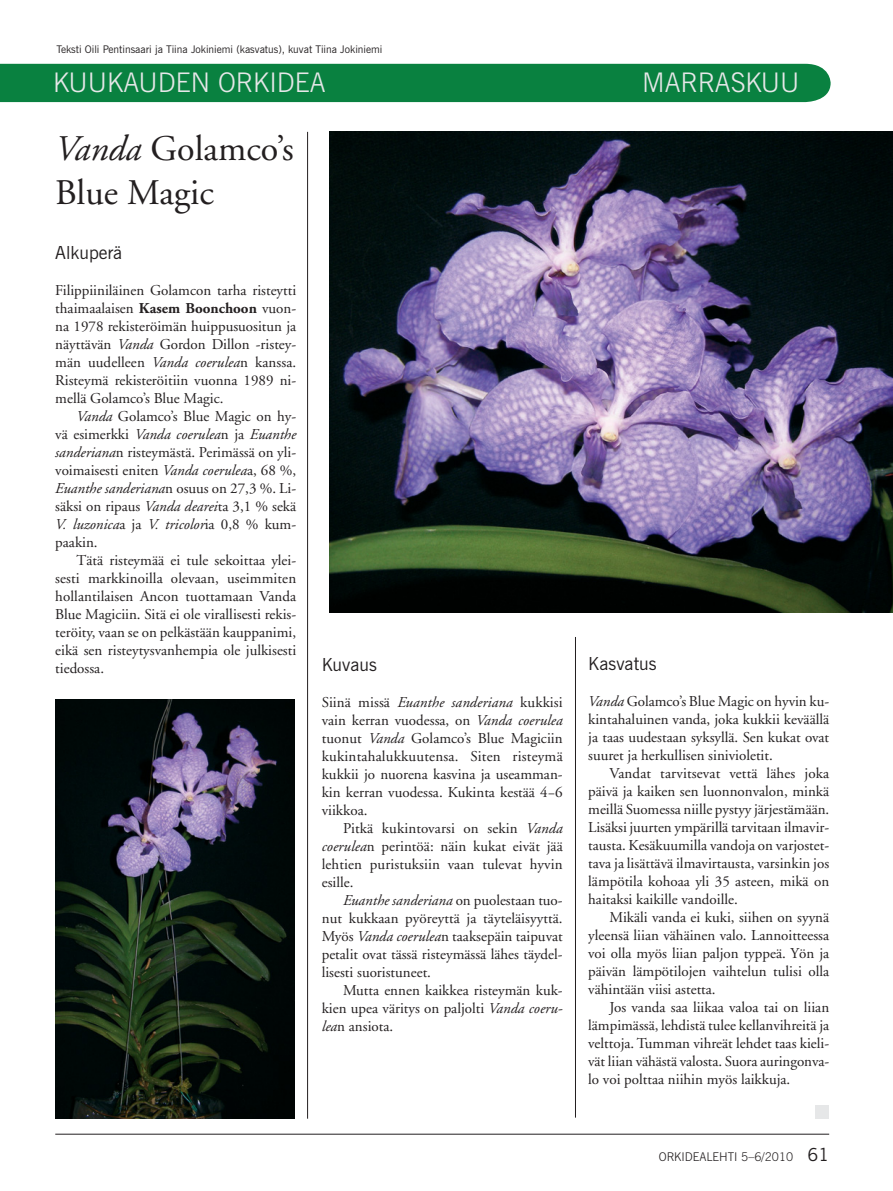
<style>
.page{position:relative;width:893px;height:1191px;background:#fff}
.page>*{position:absolute;margin:0;border:0;box-sizing:border-box;transform-origin:0 0}
.t1{font:36px/43.2px "Adobe Garamond";color:#231f20}
.t2{font:300 27px "News Gothic BT";color:#e6e7e8}
.t3{font:18px "News Gothic BT";color:#231f20}
.t4{font:15px/18px "Adobe Garamond";color:#231f20;text-align:justify}
.t5{font:300 12px "News Gothic BT";color:#231f20}
.t6{font:10.5px "News Gothic BT";color:#231f20}
.s1{font-style:italic}
.s2{font-weight:700}
.s3{font-weight:400;font-size:18px}
</style>
<div class="page">
<div style="left:0;top:64px;width:831px;height:38px;background:#098140"></div>
<img style="left:55px;top:699px;width:240px;height:419px">
<img style="left:329px;top:132px;width:564px;height:480px">
<hr style="left:307px;top:132px;width:1px;height:986px;background:#231f20">
<hr style="left:575px;top:637px;width:1px;height:480px;background:#231f20">
<div style="left:815px;top:1104px;width:14px;height:14px;background:#e6e7e8"></div>
<hr style="left:55px;top:1134px;width:774px;height:1px;background:#231f20">
<p class="t6" style="left:56px;top:45px;width:328px">Teksti Oili Pentinsaari ja Tiina Jokiniemi (kasvatus), kuvat Tiina Jokiniemi</p>
<h2 class="t2" style="left:53px;top:73px;width:274px">KUUKAUDEN ORKIDEA</h2>
<h2 class="t2" style="left:642px;top:73px;width:159px">MARRASKUU</h2>
<h1 class="t1" style="left:55px;top:131px;width:240px"><span class="s1">Vanda</span> Golamco’s<br>Blue Magic</h1>
<p class="t3" style="left:55px;top:246px;width:69px">Alkuperä</p>
<p class="t4" style="left:55px;top:282px;width:242px">Filippiiniläinen Golamcon tarha risteytti thaimaalaisen <span class="s2">Kasem Boonchoon</span> vuon&shy;na 1978 rekisteröimän huippusuositun ja näyttävän <span class="s1">Vanda</span> Gordon Dillon -ristey&shy;män uudelleen <span class="s1">Vanda coerulea</span>n kanssa.<br>Risteymä rekisteröitiin vuonna 1989 ni&shy;mellä Golamco’s Blue Magic.</p>
<p class="t4" style="left:55px;top:408px;width:242px;text-indent:21px"><span class="s1">Vanda</span> Golamco’s Blue Magic on hy&shy;vä esimerkki <span class="s1">Vanda coerulea</span>n ja <span class="s1">Euanthe sanderiana</span>n risteymästä. Perimässä on yli&shy;voimaisesti eniten <span class="s1">Vanda coerulea</span>a, 68 %, <span class="s1">Euanthe sanderiana</span>n osuus on 27,3 %. Li&shy;säksi on ripaus <span class="s1">Vanda dearei</span>ta 3,1 % sekä <span class="s1">V. luzonica</span>a ja <span class="s1">V. tricolor</span>ia 0,8 % kum&shy;paakin.</p>
<p class="t4" style="left:55px;top:552px;width:242px;text-indent:21px">Tätä risteymää ei tule sekoittaa ylei&shy;sesti markkinoilla olevaan, useimmiten hollantilaisen Ancon tuottamaan Vanda Blue Magiciin. Sitä ei ole virallisesti rekis&shy;teröity, vaan se on pelkästään kauppanimi, eikä sen risteytysvanhempia ole julkisesti tiedossa.</p>
<p class="t3" style="left:322px;top:657px;width:57px">Kuvaus</p>
<p class="t4" style="left:322px;top:694px;width:242px">Siinä missä <span class="s1">Euanthe sanderiana</span> kukkisi vain kerran vuodessa, on <span class="s1">Vanda coerulea </span>tuonut <span class="s1">Vanda</span> Golamco’s Blue Magiciin kukintahalukkuutensa. Siten risteymä kukkii jo nuorena kasvina ja useamman&shy;kin kerran vuodessa. Kukinta kestää 4−6 viikkoa.</p>
<p class="t4" style="left:322px;top:820px;width:242px;text-indent:21px">Pitkä kukintovarsi on sekin <span class="s1">Vanda coerulea</span>n perintöä: näin kukat eivät jää lehtien puristuksiin vaan tulevat hyvin esille.</p>
<p class="t4" style="left:322px;top:892px;width:242px;text-indent:21px"><span class="s1">Euanthe sanderiana</span> on puolestaan tuo&shy;nut kukkaan pyöreyttä ja täyteläisyyttä.<br>Myös <span class="s1">Vanda coerulea</span>n taaksepäin taipuvat petalit ovat tässä risteymässä lähes täydel&shy;lisesti suoristuneet.</p>
<p class="t4" style="left:322px;top:982px;width:242px;text-indent:21px">Mutta ennen kaikkea risteymän kuk&shy;kien upea väritys on paljolti <span class="s1">Vanda coeru&shy;lea</span>n ansiota.</p>
<p class="t3" style="left:588px;top:657px;width:70px">Kasvatus</p>
<p class="t4" style="left:588px;top:693px;width:242px"><span class="s1">Vanda</span> Golamco’s Blue Magic on hyvin ku&shy;kintahaluinen vanda, joka kukkii keväällä ja taas uudestaan syksyllä. Sen kukat ovat suuret ja herkullisen sinivioletit.</p>
<p class="t4" style="left:588px;top:765px;width:243px;text-indent:21px">Vandat tarvitsevat vettä lähes joka päivä ja kaiken sen luonnonvalon, minkä meillä Suomessa niille pystyy järjestämään.<br>Lisäksi juurten ympärillä tarvitaan ilmavir&shy;tausta. Kesäkuumilla vandoja on varjostet&shy;tava ja lisättävä ilmavirtausta, varsinkin jos lämpötila kohoaa yli 35 asteen, mikä on haitaksi kaikille vandoille.</p>
<p class="t4" style="left:588px;top:909px;width:242px;text-indent:21px">Mikäli vanda ei kuki, siihen on syynä yleensä liian vähäinen valo. Lannoitteessa voi olla myös liian paljon typpeä. Yön ja päivän lämpötilojen vaihtelun tulisi olla vähintään viisi astetta.</p>
<p class="t4" style="left:588px;top:999px;width:242px;text-indent:21px">Jos vanda saa liikaa valoa tai on liian lämpimässä, lehdistä tulee kellanvihreitä ja velttoja. Tumman vihreät lehdet taas kieli&shy;vät liian vähästä valosta. Suora auringonva&shy;lo voi polttaa niihin myös laikkuja.</p>
<p class="t5" style="left:659px;top:1152px;width:172px">ORKIDEALEHTI 5–6/2010 <span class="s3">61</span></p>
</div>
